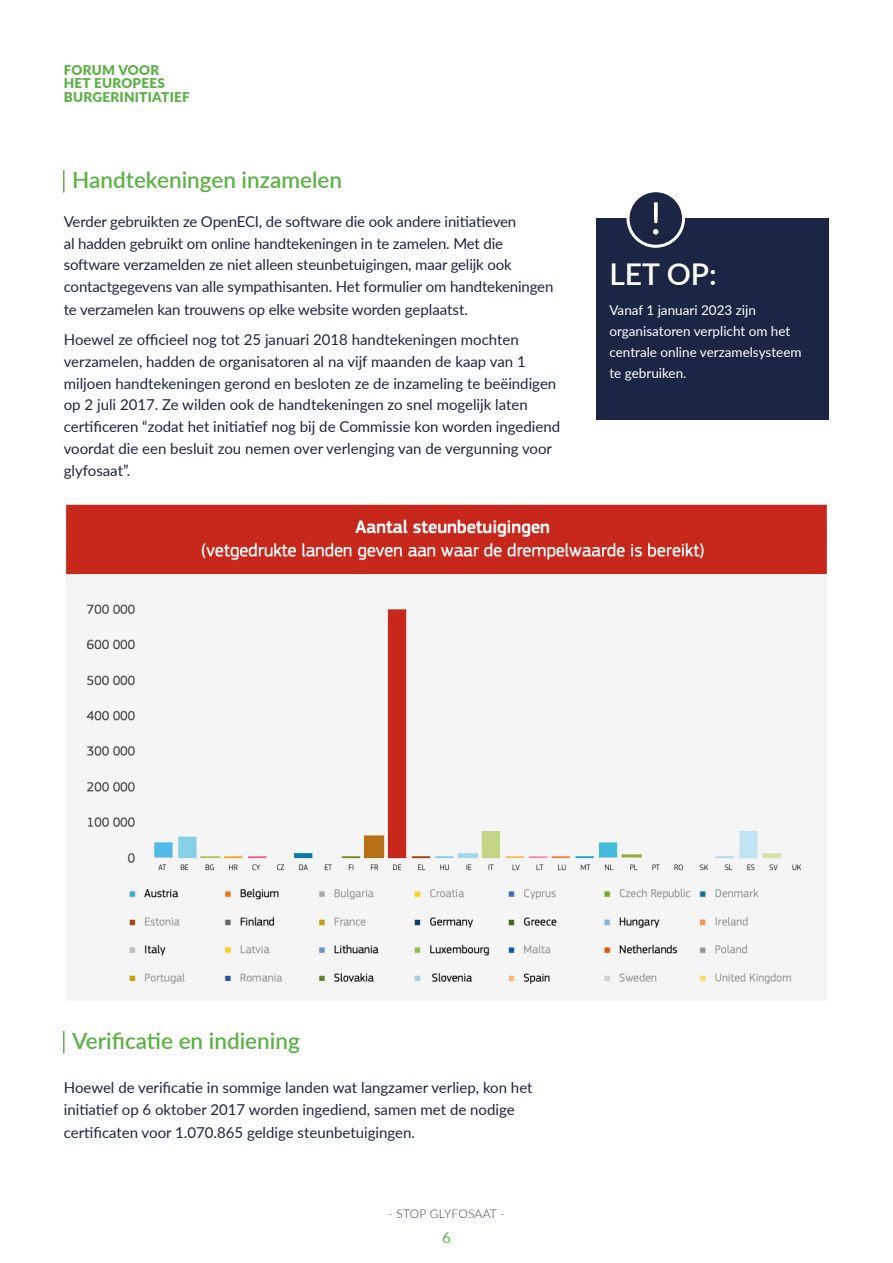
<style>
.page{position:relative;width:893px;height:1263px;background:#fff}
.page>*{position:absolute;margin:0;border:0;box-sizing:border-box;transform-origin:0 0}
.t1{font:600 30px "Lato";color:#fff}
.t2{font:600 22.5px "Lato";color:#5cb246}
.t3{font:15px/21.9px "Lato";color:#1c2543}
.t4{font:15px "Lato";color:#5cb246}
.t5{font:13.5px/21px "Lato";color:#fff}
.t6{font:900 13.5px/13.5px "Lato";letter-spacing:.02em;color:#5cb246}
.t7{font:300 12px "Lato";letter-spacing:.02em;color:#3c3e5c}
</style>
<div class="page">
<hr style="left:63px;top:170px;width:2px;height:23px;background:#5cb246">
<img style="left:65px;top:504px;width:762px;height:497px">
<div style="left:597px;top:218px;width:232px;height:202px;background:#1c2543"></div>
<div style="left:628px;top:191px;width:55px;height:55px;background:#1c2543;border-radius:50%"></div>
<div style="left:626px;top:189px;width:59px;height:59px;border:3px solid #fff;border-radius:50%"></div>
<svg style="left:653px;top:202px;width:5px;height:33px"></svg>
<hr style="left:63px;top:1031px;width:2px;height:22px;background:#5cb246">
<p class="t6" style="left:64px;top:62px;width:127px">FORUM VOOR<br>HET EUROPEES<br>BURGERINITIATIEF</p>
<h2 class="t2" style="left:72px;top:164px;width:271px">Handtekeningen inzamelen</h2>
<p class="t3" style="left:64px;top:210px;width:491px">Verder gebruikten ze OpenECI, de software die ook andere initiatieven<br>al hadden gebruikt om online handtekeningen in te zamelen. Met die software verzamelden ze niet alleen steunbetuigingen, maar gelijk ook contactgegevens van alle sympathisanten. Het formulier om handtekeningen te verzamelen kan trouwens op elke website worden geplaatst.</p>
<p class="t3" style="left:64px;top:328px;width:498px">Hoewel ze officieel nog tot 25 januari 2018 handtekeningen mochten verzamelen, hadden de organisatoren al na vijf maanden de kaap van 1 miljoen handtekeningen gerond en besloten ze de inzameling te beëindigen op 2 juli 2017. Ze wilden ook de handtekeningen zo snel mogelijk laten certificeren “zodat het initiatief nog bij de Commissie kon worden ingediend voordat die een besluit zou nemen over verlenging van de vergunning voor glyfosaat”.</p>
<h1 class="t1" style="left:609px;top:252px;width:109px">LET OP:</h1>
<p class="t5" style="left:609px;top:299px;width:194px">Vanaf 1 januari 2023 zijn organisatoren verplicht om het centrale online verzamelsysteem te gebruiken.</p>
<h2 class="t2" style="left:72px;top:1024px;width:229px">Verificatie en indiening</h2>
<p class="t3" style="left:64px;top:1075px;width:470px;line-height:22.5px">Hoewel de verificatie in sommige landen wat langzamer verliep, kon het initiatief op 6 oktober 2017 worden ingediend, samen met de nodige certificaten voor 1.070.865 geldige steunbetuigingen.</p>
<p class="t7" style="left:388px;top:1206px;width:118px">- STOP GLYFOSAAT -</p>
<p class="t4" style="left:442px;top:1227px;width:10px">6</p>
</div>
